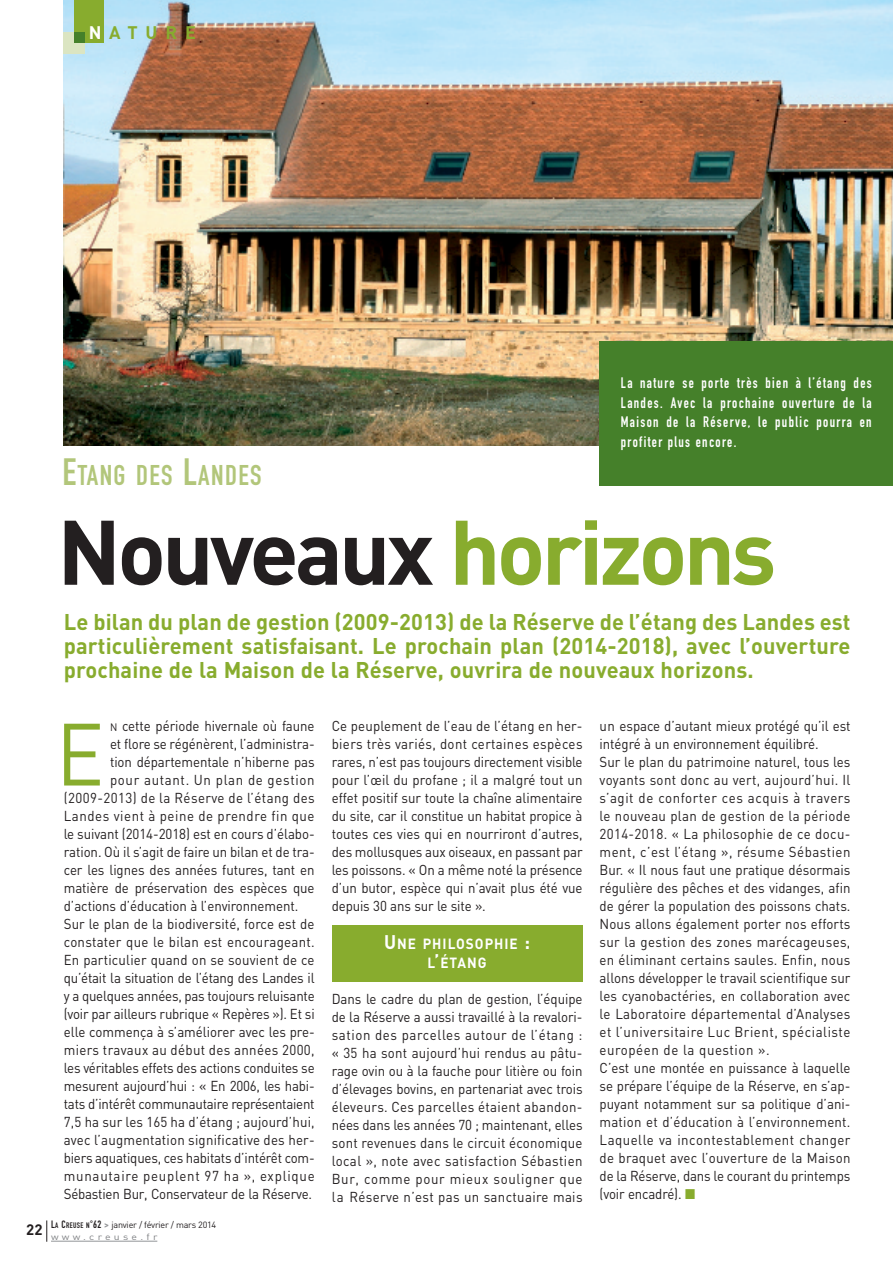
<style>
.page{position:relative;width:893px;height:1263px;background:#fff}
.page>*{position:absolute;margin:0;border:0;box-sizing:border-box;transform-origin:0 0}
.t1{font:700 90px "DIN";letter-spacing:-.045em;color:#231f20}
.t2{font:86.85px "DIN";color:#88ac2e;scale:.93 1}
.t3{font:28.2px "DIN Engschrift";letter-spacing:.05em;color:#b2c67a}
.t4{font:700 22.5px/24px "DIN";letter-spacing:.005em;color:#88ac2e;text-align:justify}
.t5{font:700 18px "DIN";letter-spacing:.435em;color:#88ac2e}
.t6{font:15px/19.5px "DIN Engschrift";letter-spacing:.095em;color:#fff;text-align:justify;scale:.93 1}
.t7{font:700 15px "DIN";color:#231f20}
.t8{font:700 14.7px/19.5px "DIN";letter-spacing:.07em;color:#fff;text-align:center;scale:.93 1}
.t9{font:14.25px/18px "DIN";color:#231f20;text-align:justify;scale:.93 1}
.t10{font:14.25px "DIN";letter-spacing:.02em;color:#231f20;scale:.93 1}
.t11{font:14.25px "DIN";letter-spacing:.03em;color:#231f20;scale:.93 1}
.t12{font:14.25px "DIN";letter-spacing:.025em;color:#231f20;scale:.93 1}
.t13{font:14.25px "DIN";letter-spacing:.04em;color:#231f20;scale:.93 1}
.t14{font:14.25px "DIN";letter-spacing:.055em;color:#231f20;scale:.93 1}
.t15{font:14.25px "DIN";letter-spacing:.05em;color:#231f20;scale:.93 1}
.t16{font:9px/12px "DIN";letter-spacing:-.025em;color:#231f20}
.s1{color:#fff}
.s2{font-size:37.5px}
.s3{color:#88ac2e}
.s4{font-size:10.65px}
.s5{font-family:"DIN Engschrift";font-size:10.5px}
.s6{font-family:"DIN Engschrift";font-size:7.8px}
.s7{font-weight:700;color:#939598}
.s8{color:#808285}
.s9{font-size:19.5px}
</style>
<div class="page">
<img style="left:64px;top:0;width:829px;height:446px">
<div style="left:332px;top:925px;width:251px;height:56px;background:#88ac2e"></div>
<hr style="left:51px;top:1241px;width:106px;height:1px;background:#939598">
<svg style="left:47px;top:1220px;width:1px;height:22px"></svg>
<div style="left:74px;top:0;width:30px;height:43px;background:#88ac2e"></div>
<div style="left:64px;top:32px;width:21px;height:21px;background:#dbe5c2"></div>
<div style="left:74px;top:32px;width:11px;height:11px;background:#45802a"></div>
<div style="left:600px;top:342px;width:293px;height:144px;background:#45802a"></div>
<p class="t5" style="left:89px;top:22px;width:109px"><span class="s1">N</span>ATURE</p>
<h3 class="t3" style="left:62px;top:465px;width:201px"><span class="s2">E</span>TANG DES <span class="s2">L</span>ANDES</h3>
<p class="t6" style="left:621px;top:375px;width:271px">La nature se porte très bien à l’étang des Landes. Avec la prochaine ouverture de la Maison de la Réserve, le public pourra en profiter plus encore.</p>
<h1 class="t1" style="left:57px;top:499px;width:721px">Nouveaux <span class="s3">horizons</span></h1>
<h3 class="t4" style="left:64px;top:610px;width:788px">Le bilan du plan de gestion (2009-2013) de la Réserve de l’étang des Landes est particulièrement satisfaisant. Le prochain plan (2014-2018), avec l’ouverture prochaine de la Maison de la Réserve, ouvrira de nouveaux horizons.</h3>
<p class="t7" style="left:26px;top:1221px;width:18px">22</p>
<p class="t9" style="left:110px;top:716px;width:222px"><span class="s4">N</span> cette période hivernale où faune</p>
<p class="t9" style="left:110px;top:734px;width:222px">et flore se régénèrent, l’administra-</p>
<p class="t9" style="left:110px;top:752px;width:222px">tion départementale n’hiberne pas</p>
<p class="t15" style="left:110px;top:771px;width:222px">pour autant. Un plan de gestion</p>
<p class="t11" style="left:64px;top:789px;width:271px">(2009-2013) de la Réserve de l’étang des</p>
<p class="t13" style="left:64px;top:807px;width:271px">Landes vient à peine de prendre fin que</p>
<p class="t9" style="left:64px;top:824px;width:271px">le suivant (2014-2018) est en cours d’élabo-</p>
<p class="t9" style="left:64px;top:842px;width:271px">ration. Où il s’agit de faire un bilan et de tra-</p>
<p class="t9" style="left:64px;top:860px;width:271px">cer les lignes des années futures, tant en</p>
<p class="t9" style="left:64px;top:878px;width:271px">matière de préservation des espèces que</p>
<p class="t9" style="left:64px;top:896px;width:254px">d’actions d’éducation à l’environnement.</p>
<p class="t9" style="left:64px;top:914px;width:271px">Sur le plan de la biodiversité, force est de</p>
<p class="t10" style="left:64px;top:933px;width:271px">constater que le bilan est encourageant.</p>
<p class="t9" style="left:64px;top:950px;width:271px">En particulier quand on se souvient de ce</p>
<p class="t9" style="left:64px;top:968px;width:271px">qu’était la situation de l’étang des Landes il</p>
<p class="t9" style="left:64px;top:986px;width:271px">y a quelques années, pas toujours reluisante</p>
<p class="t9" style="left:64px;top:1004px;width:271px">(voir par ailleurs rubrique « Repères »). Et si</p>
<p class="t9" style="left:64px;top:1022px;width:271px">elle commença à s’améliorer avec les pre-</p>
<p class="t12" style="left:64px;top:1041px;width:271px">miers travaux au début des années 2000,</p>
<p class="t9" style="left:64px;top:1058px;width:271px">les véritables effets des actions conduites se</p>
<p class="t9" style="left:64px;top:1076px;width:271px">mesurent aujourd’hui : « En 2006, les habi-</p>
<p class="t9" style="left:64px;top:1094px;width:271px">tats d’intérêt communautaire représentaient</p>
<p class="t9" style="left:64px;top:1112px;width:271px">7,5 ha sur les 165 ha d’étang ; aujourd’hui,</p>
<p class="t9" style="left:64px;top:1130px;width:271px">avec l’augmentation significative des her-</p>
<p class="t9" style="left:64px;top:1148px;width:271px">biers aquatiques, ces habitats d’intérêt com-</p>
<p class="t14" style="left:64px;top:1167px;width:271px">munautaire peuplent 97 ha », explique</p>
<p class="t9" style="left:64px;top:1184px;width:269px">Sébastien Bur, Conservateur de la Réserve.</p>
<h2 class="t2" style="left:56px;top:703px;width:54px">E</h2>
<p class="t16" style="left:51px;top:1218px;width:167px"><span class="s5">L</span><span class="s6">A</span> <span class="s5">C</span><span class="s6">REUSE N</span><span class="s5">°62</span> <span class="s7">&gt;</span> janvier / février / mars 2014 <span class="s8">www.creuse.fr</span></p>
<p class="t9" style="left:332px;top:716px;width:271px">Ce peuplement de l’eau de l’étang en her&shy;biers très variés, dont certaines espèces rares, n’est pas toujours directement visible pour l’œil du profane ; il a malgré tout un effet positif sur toute la chaîne alimentaire du site, car il constitue un habitat propice à toutes ces vies qui en nourriront d’autres, des mollusques aux oiseaux, en passant par les poissons. « On a même noté la présence d’un butor, espèce qui n’avait plus été vue depuis 30 ans sur le site ».</p>
<p class="t8" style="left:384px;top:933px;width:158px"><span class="s9">U</span>NE PHILOSOPHIE <span class="s9">:<br></span>L<span class="s9">’</span>ÉTANG</p>
<p class="t9" style="left:332px;top:989px;width:271px">Dans le cadre du plan de gestion, l’équipe de la Réserve a aussi travaillé à la revalori&shy;sation des parcelles autour de l’étang : « 35 ha sont aujourd’hui rendus au pâtu&shy;rage ovin ou à la fauche pour litière ou foin d’élevages bovins, en partenariat avec trois éleveurs. Ces parcelles étaient abandon&shy;nées dans les années 70 ; maintenant, elles sont revenues dans le circuit économique local », note avec satisfaction Sébastien Bur, comme pour mieux souligner que la Réserve n’est pas un sanctuaire mais</p>
<p class="t9" style="left:600px;top:716px;width:271px;text-align:left">un espace d’autant mieux protégé qu’il est intégré à un environnement équilibré.<br>Sur le plan du patrimoine naturel, tous les voyants sont donc au vert, aujourd’hui. Il s’agit de conforter ces acquis à travers le nouveau plan de gestion de la période 2014-2018. « La philosophie de ce docu&shy;ment, c’est l’étang », résume Sébastien Bur. « Il nous faut une pratique désormais régulière des pêches et des vidanges, afin de gérer la population des poissons chats.<br>Nous allons également porter nos efforts sur la gestion des zones marécageuses, en éliminant certains saules. Enfin, nous allons développer le travail scientifique sur les cyanobactéries, en collaboration avec le Laboratoire départemental d’Analyses et l’universitaire Luc Brient, spécialiste européen de la question ».<br>C’est une montée en puissance à laquelle se prépare l’équipe de la Réserve, en s’ap&shy;puyant notamment sur sa politique d’ani&shy;mation et d’éducation à l’environnement.<br>Laquelle va incontestablement changer de braquet avec l’ouverture de la Maison de la Réserve, dans le courant du printemps (voir encadré). <span class="s3">■</span></p>
</div>
